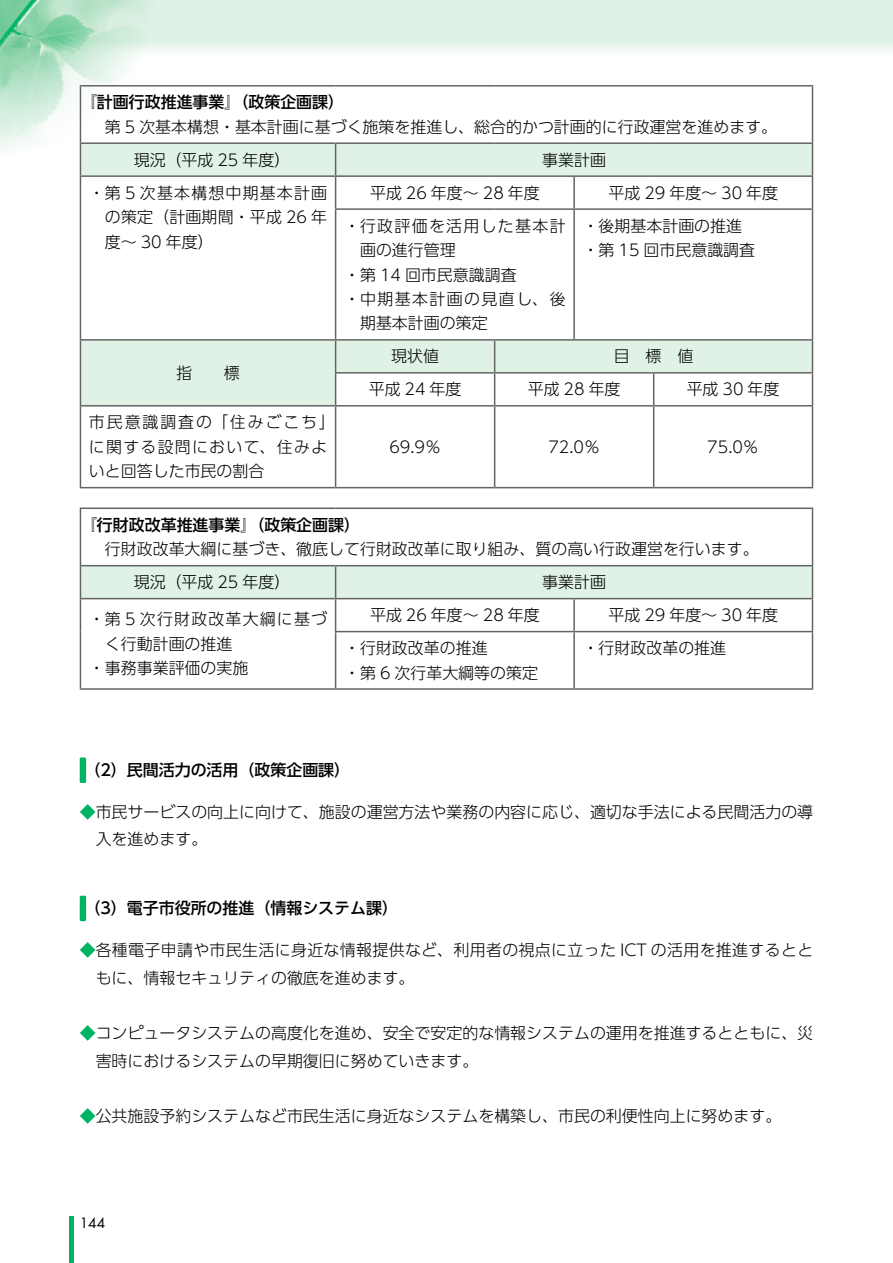
<style>
.page{position:relative;width:893px;height:1263px;background:#fff}
.page>*{position:absolute;margin:0;border:0;box-sizing:border-box;transform-origin:0 0}
.t1{font:300 15.9px/24.5px "UD Shin Go Pro";color:#000}
.t2{font:300 15.9px/27.6px "UD Shin Go Pro";letter-spacing:.02em;color:#000}
.t3{font:300 15.9px/24.5px "UD Shin Go Pro";letter-spacing:.08em;color:#000}
.t4{font:500 15.9px "UD Shin Go Pro";color:#000}
.t5{font:300 15.9px "UD Shin Go Pro";letter-spacing:.075em;color:#000}
.t6{font:300 15.9px "UD Shin Go Pro";letter-spacing:.09em;color:#000}
.t7{font:13.8px "Futura";color:#000}
.s1{font-weight:500}
.s2{color:#00b263}
</style>
<div class="page">
<div style="left:0;top:0;width:893px;height:60px;background:linear-gradient(to bottom,#d8efdf,#f3faf5)"></div>
<hr style="left:69px;top:1216px;width:4px;height:47px;background:#00b263">
<img style="left:0;top:0;width:157px;height:157px">
<svg style="left:81px;top:144px;width:731px;height:261px"></svg>
<hr style="left:80px;top:85px;width:256px;height:2px;background:#636363">
<hr style="left:80px;top:87px;width:1px;height:55px;background:#636363">
<hr style="left:336px;top:85px;width:159px;height:2px;background:#636363">
<hr style="left:495px;top:85px;width:79px;height:2px;background:#636363">
<hr style="left:574px;top:85px;width:80px;height:2px;background:#636363">
<hr style="left:654px;top:85px;width:159px;height:2px;background:#636363">
<hr style="left:812px;top:87px;width:1px;height:55px;background:#636363">
<hr style="left:80px;top:142px;width:256px;height:2px;background:#636363">
<hr style="left:80px;top:144px;width:1px;height:31px;background:#636363">
<hr style="left:336px;top:142px;width:159px;height:2px;background:#636363">
<hr style="left:335px;top:144px;width:1px;height:31px;background:#636363">
<hr style="left:495px;top:142px;width:79px;height:2px;background:#636363">
<hr style="left:574px;top:142px;width:80px;height:2px;background:#636363">
<hr style="left:654px;top:142px;width:159px;height:2px;background:#636363">
<hr style="left:812px;top:144px;width:1px;height:31px;background:#636363">
<hr style="left:80px;top:175px;width:256px;height:2px;background:#636363">
<hr style="left:80px;top:177px;width:1px;height:32px;background:#636363">
<hr style="left:80px;top:209px;width:1px;height:130px;background:#636363">
<hr style="left:80px;top:339px;width:256px;height:2px;background:#636363">
<hr style="left:80px;top:341px;width:1px;height:32px;background:#636363">
<hr style="left:80px;top:373px;width:1px;height:32px;background:#636363">
<hr style="left:80px;top:405px;width:256px;height:1px;background:#636363">
<hr style="left:80px;top:406px;width:1px;height:81px;background:#636363">
<hr style="left:80px;top:487px;width:256px;height:1px;background:#636363">
<hr style="left:336px;top:175px;width:159px;height:2px;background:#636363">
<hr style="left:335px;top:177px;width:1px;height:31px;background:#636363">
<hr style="left:495px;top:175px;width:79px;height:2px;background:#636363">
<hr style="left:574px;top:175px;width:80px;height:2px;background:#636363">
<hr style="left:573px;top:177px;width:2px;height:31px;background:#636363">
<hr style="left:654px;top:175px;width:159px;height:2px;background:#636363">
<hr style="left:812px;top:177px;width:1px;height:31px;background:#636363">
<hr style="left:335px;top:208px;width:160px;height:2px;background:#636363">
<hr style="left:335px;top:210px;width:1px;height:129px;background:#636363">
<hr style="left:495px;top:208px;width:79px;height:2px;background:#636363">
<hr style="left:574px;top:208px;width:80px;height:2px;background:#636363">
<hr style="left:573px;top:210px;width:2px;height:129px;background:#636363">
<hr style="left:654px;top:208px;width:159px;height:2px;background:#636363">
<hr style="left:812px;top:210px;width:1px;height:129px;background:#636363">
<hr style="left:336px;top:339px;width:159px;height:2px;background:#636363">
<hr style="left:335px;top:341px;width:1px;height:31px;background:#636363">
<hr style="left:495px;top:339px;width:79px;height:2px;background:#636363">
<hr style="left:494px;top:341px;width:1px;height:31px;background:#636363">
<hr style="left:574px;top:339px;width:80px;height:2px;background:#636363">
<hr style="left:654px;top:339px;width:159px;height:2px;background:#636363">
<hr style="left:812px;top:341px;width:1px;height:31px;background:#636363">
<hr style="left:335px;top:372px;width:160px;height:2px;background:#636363">
<hr style="left:335px;top:374px;width:1px;height:31px;background:#636363">
<hr style="left:495px;top:372px;width:79px;height:2px;background:#636363">
<hr style="left:494px;top:374px;width:1px;height:31px;background:#636363">
<hr style="left:574px;top:372px;width:80px;height:2px;background:#636363">
<hr style="left:654px;top:372px;width:159px;height:2px;background:#636363">
<hr style="left:653px;top:374px;width:1px;height:31px;background:#636363">
<hr style="left:812px;top:374px;width:1px;height:31px;background:#636363">
<hr style="left:336px;top:405px;width:159px;height:1px;background:#636363">
<hr style="left:335px;top:406px;width:1px;height:81px;background:#636363">
<hr style="left:495px;top:405px;width:79px;height:1px;background:#636363">
<hr style="left:494px;top:406px;width:1px;height:81px;background:#636363">
<hr style="left:574px;top:405px;width:80px;height:1px;background:#636363">
<hr style="left:654px;top:405px;width:159px;height:1px;background:#636363">
<hr style="left:653px;top:406px;width:1px;height:81px;background:#636363">
<hr style="left:812px;top:406px;width:1px;height:81px;background:#636363">
<hr style="left:336px;top:487px;width:159px;height:1px;background:#636363">
<hr style="left:495px;top:487px;width:79px;height:1px;background:#636363">
<hr style="left:574px;top:487px;width:80px;height:1px;background:#636363">
<hr style="left:654px;top:487px;width:159px;height:1px;background:#636363">
<div style="left:81px;top:566px;width:731px;height:32px;background:#e0f2e6"></div>
<hr style="left:80px;top:507px;width:256px;height:2px;background:#636363">
<hr style="left:80px;top:509px;width:1px;height:56px;background:#636363">
<hr style="left:336px;top:507px;width:238px;height:2px;background:#636363">
<hr style="left:574px;top:507px;width:239px;height:2px;background:#636363">
<hr style="left:812px;top:509px;width:1px;height:56px;background:#636363">
<hr style="left:80px;top:565px;width:256px;height:1px;background:#636363">
<hr style="left:80px;top:566px;width:1px;height:32px;background:#636363">
<hr style="left:336px;top:565px;width:238px;height:1px;background:#636363">
<hr style="left:335px;top:566px;width:1px;height:32px;background:#636363">
<hr style="left:574px;top:565px;width:239px;height:1px;background:#636363">
<hr style="left:812px;top:566px;width:1px;height:32px;background:#636363">
<hr style="left:80px;top:598px;width:256px;height:1px;background:#636363">
<hr style="left:80px;top:599px;width:1px;height:33px;background:#636363">
<hr style="left:80px;top:632px;width:1px;height:56px;background:#636363">
<hr style="left:80px;top:688px;width:256px;height:2px;background:#636363">
<hr style="left:336px;top:598px;width:238px;height:1px;background:#636363">
<hr style="left:335px;top:599px;width:1px;height:32px;background:#636363">
<hr style="left:574px;top:598px;width:239px;height:1px;background:#636363">
<hr style="left:573px;top:599px;width:2px;height:32px;background:#636363">
<hr style="left:812px;top:599px;width:1px;height:32px;background:#636363">
<hr style="left:335px;top:631px;width:239px;height:1px;background:#636363">
<hr style="left:335px;top:632px;width:1px;height:56px;background:#636363">
<hr style="left:574px;top:631px;width:239px;height:1px;background:#636363">
<hr style="left:573px;top:632px;width:2px;height:56px;background:#636363">
<hr style="left:812px;top:632px;width:1px;height:56px;background:#636363">
<hr style="left:336px;top:688px;width:238px;height:2px;background:#636363">
<hr style="left:574px;top:688px;width:239px;height:2px;background:#636363">
<div style="left:80px;top:757px;width:6px;height:26px;background:#00b263;border-radius:2px"></div>
<div style="left:80px;top:896px;width:6px;height:25px;background:#00b263;border-radius:2px"></div>
<p class="t1" style="left:89px;top:89px;width:690px;text-indent:-8px"><span class="s1">『計画行政推進事業』（政策企画課）<br></span>　第 5 次基本構想・基本計画に基づく施策を推進し、総合的かつ計画的に行政運営を進めます。</p>
<p class="t1" style="left:134px;top:147px;width:158px">現況（平成 25 年度）</p>
<p class="t1" style="left:542px;top:147px;width:65px">事業計画</p>
<p class="t1" style="left:105px;top:180px;width:224px;text-align:justify;text-indent:-16px">・第 5 次基本構想中期基本計画の策定（計画期間・平成 26 年度〜 30 年度）</p>
<p class="t1" style="left:370px;top:180px;width:171px">平成 26 年度〜 28 年度</p>
<p class="t1" style="left:608px;top:180px;width:171px">平成 29 年度〜 30 年度</p>
<p class="t1" style="left:583px;top:213px;width:174px">・後期基本計画の推進・第 15 回市民意識調査</p>
<p class="t3" style="left:344px;top:213px;width:223px">・行政評価を活用した基本計</p>
<p class="t1" style="left:360px;top:237px;width:97px">画の進行管理</p>
<p class="t1" style="left:344px;top:262px;width:174px">・第 14 回市民意識調査</p>
<p class="t6" style="left:344px;top:286px;width:223px">・中期基本計画の見直し、後</p>
<p class="t1" style="left:360px;top:311px;width:129px">期基本計画の策定</p>
<p class="t1" style="left:176px;top:360px;width:65px">指　　標</p>
<p class="t3" style="left:89px;top:409px;width:247px">市民意識調査の「住みごこち」に関する設問において、住みよいと回答した市民の割合</p>
<p class="t1" style="left:391px;top:344px;width:49px">現状値</p>
<p class="t1" style="left:614px;top:344px;width:81px">目　標　値</p>
<p class="t1" style="left:369px;top:376px;width:94px">平成 24 年度</p>
<p class="t1" style="left:528px;top:376px;width:94px">平成 28 年度</p>
<p class="t1" style="left:687px;top:376px;width:94px">平成 30 年度</p>
<p class="t1" style="left:389px;top:434px;width:53px">69.9％</p>
<p class="t1" style="left:548px;top:434px;width:53px">72.0％</p>
<p class="t1" style="left:707px;top:434px;width:53px">75.0％</p>
<p class="t1" style="left:89px;top:512px;width:671px;text-indent:-8px"><span class="s1">『行財政改革推進事業』（政策企画課）<br></span>　行財政改革大綱に基づき、徹底して行財政改革に取り組み、質の高い行政運営を行います。</p>
<p class="t1" style="left:134px;top:569px;width:158px">現況（平成 25 年度）</p>
<p class="t1" style="left:542px;top:569px;width:65px">事業計画</p>
<p class="t5" style="left:89px;top:606px;width:240px">・第 5 次行財政改革大綱に基づ</p>
<p class="t1" style="left:105px;top:631px;width:129px">く行動計画の推進</p>
<p class="t1" style="left:89px;top:655px;width:161px">・事務事業評価の実施</p>
<p class="t1" style="left:370px;top:602px;width:171px">平成 26 年度〜 28 年度</p>
<p class="t1" style="left:608px;top:602px;width:171px">平成 29 年度〜 30 年度</p>
<p class="t1" style="left:344px;top:635px;width:195px">・行財政改革の推進<br>・第 6 次行革大綱等の策定</p>
<p class="t1" style="left:583px;top:635px;width:145px">・行財政改革の推進</p>
<p class="t4" style="left:85px;top:757px;width:267px">（2）民間活力の活用（政策企画課）</p>
<p class="t1" style="left:96px;top:797px;width:719px;line-height:27.6px;text-indent:-16px"><span class="s2">◆</span>市民サービスの向上に向けて、施設の運営方法や業務の内容に応じ、適切な手法による民間活力の導入を進めます。</p>
<p class="t4" style="left:85px;top:895px;width:315px">（3）電子市役所の推進（情報システム課）</p>
<p class="t2" style="left:96px;top:935px;width:719px;text-indent:-16px"><span class="s2">◆</span>各種電子申請や市民生活に身近な情報提供など、利用者の視点に立った ICT の活用を推進するとともに、情報セキュリティの徹底を進めます。</p>
<p class="t1" style="left:96px;top:1018px;width:719px;line-height:27.6px;text-indent:-16px"><span class="s2">◆</span>コンピュータシステムの高度化を進め、安全で安定的な情報システムの運用を推進するとともに、災害時におけるシステムの早期復旧に努めていきます。</p>
<p class="t1" style="left:80px;top:1103px;width:703px"><span class="s2">◆</span>公共施設予約システムなど市民生活に身近なシステムを構築し、市民の利便性向上に努めます。</p>
<p class="t7" style="left:80px;top:1214px;width:27px">144</p>
</div>
